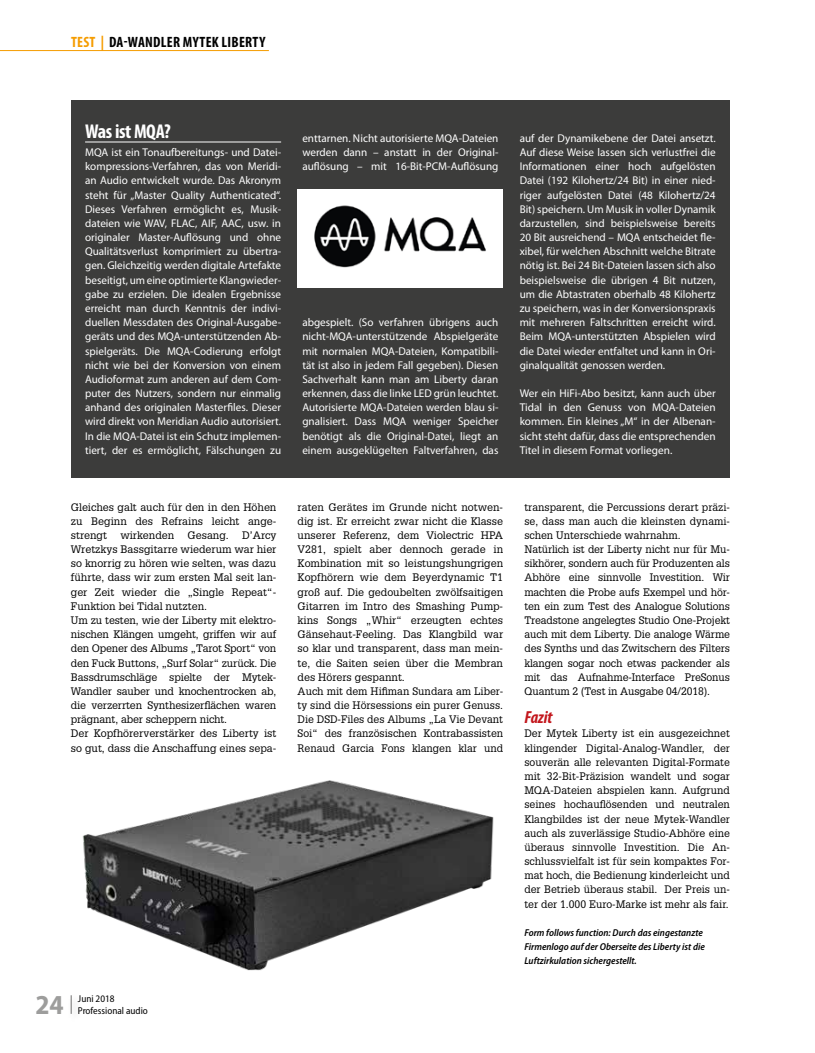
<style>
.page{position:relative;width:815px;height:1053px;background:#fff}
.page>*{position:absolute;margin:0;border:0;box-sizing:border-box;transform-origin:0 0}
.t1{font:700 semi-condensed 27.5px "Myriad Pro";color:#9d9d9c}
.t2{font:700 condensed 20px "Myriad Pro";letter-spacing:-.02em;color:#fff}
.t3{font:italic 700 condensed 17.5px "Myriad Pro";color:#c3171d}
.t4{font:700 condensed 15px "Myriad Pro";letter-spacing:.02em;color:#000}
.t5{font:11.25px/14.1px "Myriad Pro";color:#fff;text-align:justify}
.t6{font:10.62px/14.1px "Glypha LT Std";color:#000}
.t7{font:italic 600 semi-condensed 10px/14.1px "Myriad Pro";color:#000}
.t8{font:semi-condensed 10px/11.9px "Myriad Pro";color:#000}
.s1{color:#f59c00}
</style>
<div class="page">
<svg style="left:71px;top:995px;width:1px;height:18px"></svg>
<hr style="left:0;top:50px;width:269px;height:1px;background:#f59c00">
<img style="left:82px;top:780px;width:412px;height:191px">
<div style="left:71px;top:100px;width:659px;height:377px;background:#3c3c3b"></div>
<hr style="left:85px;top:142px;width:196px;height:1px;background:#fff">
<img style="left:298px;top:189px;width:205px;height:98px">
<h3 class="t4" style="left:71px;top:32px;width:196px"><span class="s1">TEST |</span> DA-WANDLER MYTEK LIBERTY</h3>
<h2 class="t2" style="left:85px;top:119px;width:87px">Was ist MQA?</h2>
<p class="t5" style="left:85px;top:145px;width:198px">MQA ist ein Tonaufbereitungs- und Datei&shy;kompressions-Verfahren, das von Meridi&shy;an Audio entwickelt wurde. Das Akronym steht für „Master Quality Authenticated“.<br>Dieses Verfahren ermöglicht es, Musik&shy;dateien wie WAV, FLAC, AIF, AAC, usw. in originaler Master-Auflösung und ohne Qualitätsverlust komprimiert zu übertra&shy;gen. Gleichzeitig werden digitale Artefakte beseitigt, um eine optimierte Klangwieder&shy;gabe zu erzielen. Die idealen Ergebnisse erreicht man durch Kenntnis der indivi&shy;duellen Messdaten des Original-Ausgabe&shy;geräts und des MQA-unterstützenden Ab&shy;spielgeräts. Die MQA-Codierung erfolgt nicht wie bei der Konversion von einem Audioformat zum anderen auf dem Com&shy;puter des Nutzers, sondern nur einmalig anhand des originalen Masterfiles. Dieser wird direkt von Meridian Audio autorisiert.<br>In die MQA-Datei ist ein Schutz implemen&shy;tiert, der es ermöglicht, Fälschungen zu</p>
<p class="t5" style="left:302px;top:131px;width:198px">enttarnen. Nicht autorisierte MQA-Dateien werden dann – anstatt in der Original&shy;auflösung – mit 16-Bit-PCM-Auflösung</p>
<p class="t5" style="left:302px;top:315px;width:198px">abgespielt. (So verfahren übrigens auch nicht-MQA-unterstützende Abspielgeräte mit normalen MQA-Dateien, Kompatibili&shy;tät ist also in jedem Fall gegeben). Diesen Sachverhalt kann man am Liberty daran erkennen, dass die linke LED grün leuchtet.<br>Autorisierte MQA-Dateien werden blau si&shy;gnalisiert. Dass MQA weniger Speicher benötigt als die Original-Datei, liegt an einem ausgeklügelten Faltverfahren, das</p>
<p class="t5" style="left:520px;top:131px;width:198px">auf der Dynamikebene der Datei ansetzt.<br>Auf diese Weise lassen sich verlustfrei die Informationen einer hoch aufgelösten Datei (192 Kilohertz/24 Bit) in einer nied&shy;riger aufgelösten Datei (48 Kilohertz/24<br>Bit) speichern. Um Musik in voller Dynamik darzustellen, sind beispielsweise bereits 20 Bit ausreichend – MQA entscheidet fle&shy;xibel, für welchen Abschnitt welche Bitrate nötig ist. Bei 24 Bit-Dateien lassen sich also beispielsweise die übrigen 4 Bit nutzen, um die Abtastraten oberhalb 48 Kilohertz zu speichern, was in der Konversionspraxis mit mehreren Faltschritten erreicht wird.<br>Beim MQA-unterstützten Abspielen wird die Datei wieder entfaltet und kann in Ori&shy;ginalqualität genossen werden.</p>
<p class="t5" style="left:520px;top:386px;width:198px">Wer ein HiFi-Abo besitzt, kann auch über Tidal in den Genuss von MQA-Dateien kommen. Ein kleines „M“ in der Albenan&shy;sicht steht dafür, dass die entsprechenden Titel in diesem Format vorliegen.</p>
<p class="t6" style="left:71px;top:499px;width:207px">Gleiches galt auch für den in den Höhen zu Beginn des Refrains leicht ange&shy;strengt wirkenden Gesang. D’Arcy Wretzkys Bassgitarre wiederum war hier so knorrig zu hören wie selten, was dazu führte, dass wir zum ersten Mal seit lan&shy;ger Zeit wieder die „Single Repeat“- Funktion bei Tidal nutzten.<br>Um zu testen, wie der Liberty mit elektro&shy;nischen Klängen umgeht, griffen wir auf den Opener des Albums „Tarot Sport“ von den Fuck Buttons, „Surf Solar“ zurück. Die Bassdrumschläge spielte der Mytek-Wandler sauber und knochentrocken ab, die verzerrten Synthesizerflächen waren prägnant, aber scheppern nicht.<br>Der Kopfhörerverstärker des Liberty ist so gut, dass die Anschaffung eines sepa-</p>
<p class="t6" style="left:298px;top:499px;width:207px">raten Gerätes im Grunde nicht notwen&shy;dig ist. Er erreicht zwar nicht die Klasse unserer Referenz, dem Violectric HPA V281, spielt aber dennoch gerade in Kombination mit so leistungshungrigen Kopfhörern wie dem Beyerdynamic T1 groß auf. Die gedoubelten zwölfsaitigen Gitarren im Intro des Smashing Pump&shy;kins Songs „Whir“ erzeugten echtes Gänsehaut-Feeling. Das Klangbild war so klar und transparent, dass man mein&shy;te, die Saiten seien über die Membran des Hörers gespannt.<br>Auch mit dem Hifiman Sundara am Liber&shy;ty sind die Hörsessions ein purer Genuss.<br>Die DSD-Files des Albums „La Vie Devant Soi“ des französischen Kontrabassisten Renaud Garcia Fons klangen klar und</p>
<p class="t6" style="left:524px;top:499px;width:207px">transparent, die Percussions derart präzi&shy;se, dass man auch die kleinsten dynami&shy;schen Unterschiede wahrnahm.<br>Natürlich ist der Liberty nicht nur für Mu&shy;sikhörer, sondern auch für Produzenten als Abhöre eine sinnvolle Investition. Wir machten die Probe aufs Exempel und hör&shy;ten ein zum Test des Analogue Solutions Treadstone angelegtes Studio One-Projekt auch mit dem Liberty. Die analoge Wärme des Synths und das Zwitschern des Filters klangen sogar noch etwas packender als mit das Aufnahme-Interface PreSonus Quantum 2 (Test in Ausgabe 04/2018).</p>
<h3 class="t3" style="left:524px;top:706px;width:30px">Fazit</h3>
<p class="t6" style="left:524px;top:726px;width:207px;text-align:justify">Der Mytek Liberty ist ein ausgezeichnet klingender Digital-Analog-Wandler, der souverän alle relevanten Digital-Formate mit 32-Bit-Präzision wandelt und sogar MQA-Dateien abspielen kann. Aufgrund seines hochauflösenden und neutralen Klangbildes ist der neue Mytek-Wandler auch als zuverlässige Studio-Abhöre eine überaus sinnvolle Investition. Die An&shy;schlussvielfalt ist für sein kompaktes For&shy;mat hoch, die Bedienung kinderleicht und der Betrieb überaus stabil. Der Preis un&shy;ter der 1.000 Euro-Marke ist mehr als fair.</p>
<p class="t7" style="left:524px;top:925px;width:182px">Form follows function: Durch das eingestanzte<br>Firmenlogo auf der Oberseite des Liberty ist die<br>Luftzirkulation sichergestellt.</p>
<h1 class="t1" style="left:35px;top:989px;width:30px">24</h1>
<p class="t8" style="left:78px;top:992px;width:71px">Juni 2018<br>Professional audio</p>
</div>
